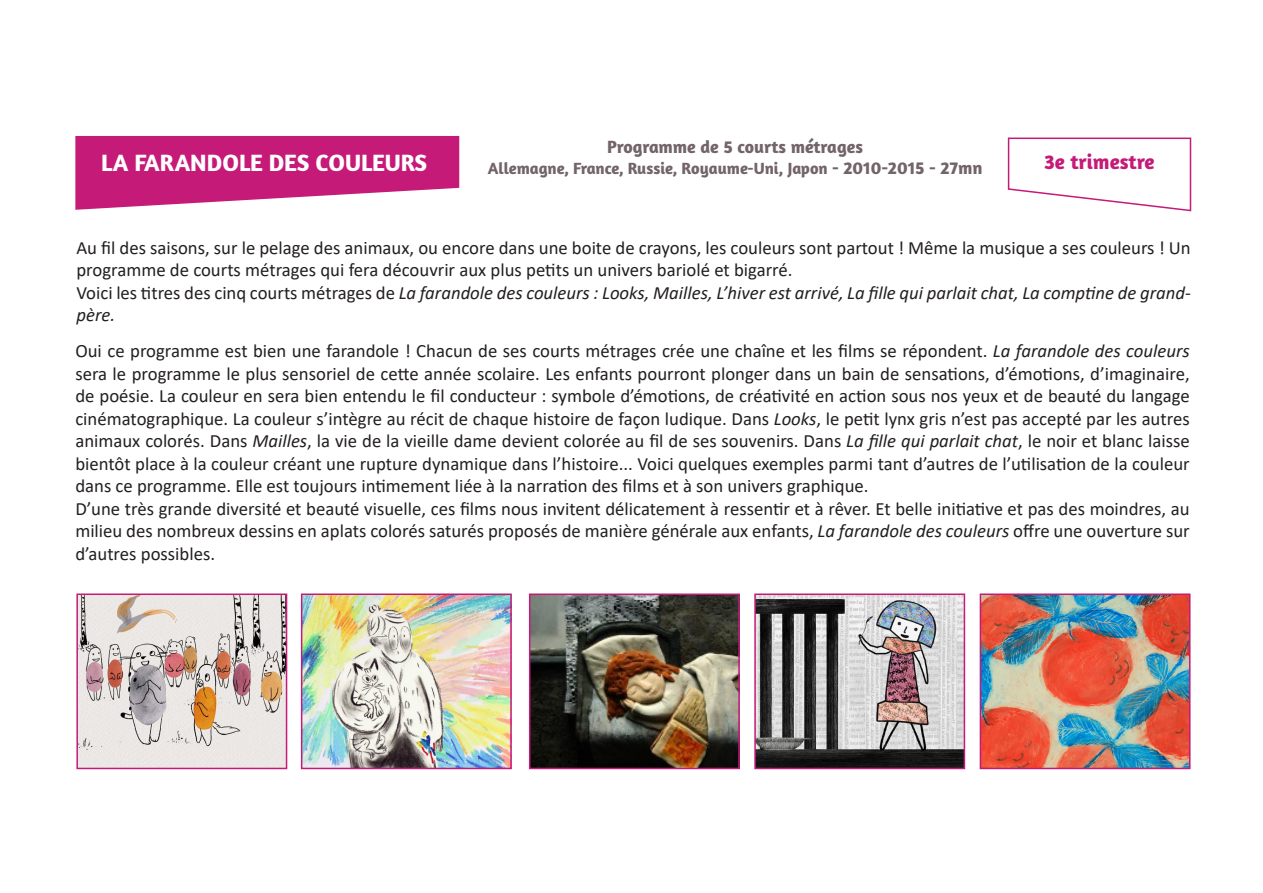
<style>
.page{position:relative;width:1263px;height:893px;background:#fff}
.page>*{position:absolute;margin:0;border:0;box-sizing:border-box;transform-origin:0 0}
.t1{font:700 24px "Amaranth";color:#fff}
.t2{font:700 21px "Amaranth";color:#c51a78}
.t3{font:18.75px/22.5px "Calibri";color:#231f20;text-align:justify}
.t4{font:italic 18.75px/22.5px "Calibri";color:#231f20}
.t5{font:700 18px "Amaranth";color:#72646a}
.t6{font:700 16.5px "Amaranth";color:#72646a}
.s1{font-size:18px}
.s2{font-style:normal}
.s3{font-style:italic}
</style>
<div class="page">
<svg style="left:75px;top:136px;width:384px;height:74px;background:#cd3c8c"></svg>
<svg style="left:1007px;top:137px;width:185px;height:75px"></svg>
<img style="left:79px;top:596px;width:205px;height:170px">
<div style="left:76px;top:593px;width:211px;height:176px;border:2px solid #c51a78"></div>
<img style="left:304px;top:596px;width:205px;height:170px">
<div style="left:301px;top:593px;width:211px;height:176px;border:2px solid #c51a78"></div>
<img style="left:532px;top:596px;width:205px;height:170px">
<div style="left:529px;top:593px;width:211px;height:176px;border:2px solid #c51a78"></div>
<img style="left:757px;top:596px;width:205px;height:170px">
<div style="left:754px;top:593px;width:211px;height:176px;border:2px solid #c51a78"></div>
<img style="left:983px;top:596px;width:204px;height:170px">
<div style="left:980px;top:593px;width:210px;height:176px;border:2px solid #c51a78"></div>
<p class="t5" style="left:607px;top:135px;width:257px">Programme de 5 courts métrages</p>
<p class="t6" style="left:488px;top:158px;width:496px">Allemagne, France, Russie, Royaume-Uni, Japon <span class="s1">- 2010-2015 - 27mn</span></p>
<p class="t1" style="left:101px;top:147px;width:328px">LA FARANDOLE DES COULEURS</p>
<p class="t2" style="left:1044px;top:149px;width:112px">3e trimestre</p>
<p class="t3" style="left:76px;top:236px;width:1116px">Au fil des saisons, sur le pelage des animaux, ou encore dans une boite de crayons, les couleurs sont partout ! Même la musique a ses couleurs ! Un programme de courts métrages qui fera découvrir aux plus petits un univers bariolé et bigarré.</p>
<p class="t4" style="left:76px;top:280px;width:1116px"><span class="s2">Voici les titres des cinq courts métrages de</span> La farandole des couleurs : Looks, Mailles, L’hiver est arrivé, La fille qui parlait chat, La comptine de grand&shy;père.</p>
<p class="t3" style="left:75px;top:339px;width:1116px">Oui ce programme est bien une farandole ! Chacun de ses courts métrages crée une chaîne et les films se répondent. <span class="s3">La farandole des couleurs </span>sera le programme le plus sensoriel de cette année scolaire. Les enfants pourront plonger dans un bain de sensations, d’émotions, d’imaginaire, de poésie. La couleur en sera bien entendu le fil conducteur : symbole d’émotions, de créativité en action sous nos yeux et de beauté du langage cinématographique. La couleur s’intègre au récit de chaque histoire de façon ludique. Dans <span class="s3">Looks</span>, le petit lynx gris n’est pas accepté par les autres animaux colorés. Dans <span class="s3">Mailles</span>, la vie de la vieille dame devient colorée au fil de ses souvenirs. Dans <span class="s3">La fille qui parlait chat</span>, le noir et blanc laisse bientôt place à la couleur créant une rupture dynamique dans l’histoire... Voici quelques exemples parmi tant d’autres de l’utilisation de la couleur dans ce programme. Elle est toujours intimement liée à la narration des films et à son univers graphique.</p>
<p class="t3" style="left:75px;top:497px;width:1116px">D’une très grande diversité et beauté visuelle, ces films nous invitent délicatement à ressentir et à rêver. Et belle initiative et pas des moindres, au milieu des nombreux dessins en aplats colorés saturés proposés de manière générale aux enfants, <span class="s3">La farandole des couleurs</span> offre une ouverture sur d’autres possibles.</p>
</div>
